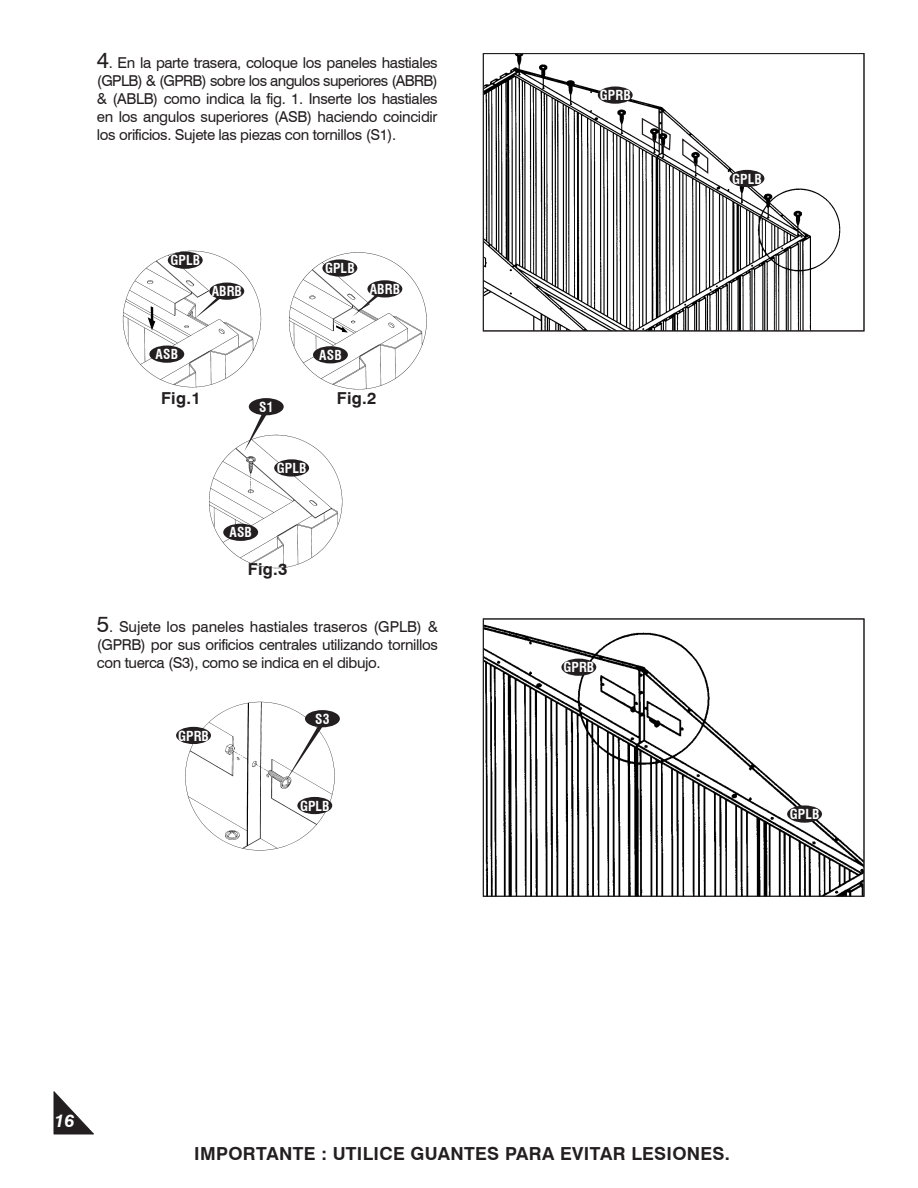
<style>
.page{position:relative;width:918px;height:1188px;background:#fff}
.page>*{position:absolute;margin:0;border:0;box-sizing:border-box;transform-origin:0 0}
.t1{font:700 18px "Swis 721 BT";letter-spacing:.02em;color:#231f20}
.t2{font:italic 700 18px "Swis 721 BT";color:#fff}
.t3{font:700 16.5px "Swis 721 BT";letter-spacing:.02em;color:#231f20}
.t4{font:15px/18px "Swis 721 BT";letter-spacing:-.025em;color:#231f20;text-align:justify}
.t5{font:700 13.5px "Swis 721 Cn BT";letter-spacing:.01em;color:#fff}
.s1{font-size:22.5px}
</style>
<div class="page">
<img style="left:485px;top:55px;width:356px;height:274px">
<div style="left:483px;top:53px;width:381px;height:278px;border:1px solid #231f20"></div>
<svg style="left:54px;top:1091px;width:40px;height:43px"></svg>
<img style="left:122px;top:250px;width:140px;height:138px">
<img style="left:289px;top:252px;width:138px;height:138px">
<img style="left:209px;top:434px;width:134px;height:135px">
<div style="left:249px;top:398px;width:35px;height:17px;background:#231f20;border-radius:50%"></div>
<svg style="left:244px;top:413px;width:24px;height:38px"></svg>
<div style="left:598px;top:86px;width:35px;height:18px;background:#231f20;border-radius:50%"></div>
<div style="left:730px;top:170px;width:34px;height:17px;background:#231f20;border-radius:50%"></div>
<div style="left:168px;top:252px;width:35px;height:17px;background:#231f20;border-radius:50%"></div>
<div style="left:274px;top:459px;width:35px;height:18px;background:#231f20;border-radius:50%"></div>
<div style="left:149px;top:346px;width:35px;height:17px;background:#231f20;border-radius:50%"></div>
<div style="left:313px;top:346px;width:35px;height:17px;background:#231f20;border-radius:50%"></div>
<div style="left:223px;top:524px;width:35px;height:17px;background:#231f20;border-radius:50%"></div>
<div style="left:322px;top:259px;width:35px;height:18px;background:#231f20;border-radius:50%"></div>
<div style="left:209px;top:283px;width:35px;height:17px;background:#231f20;border-radius:50%"></div>
<svg style="left:194px;top:296px;width:29px;height:23px"></svg>
<div style="left:367px;top:280px;width:35px;height:18px;background:#231f20;border-radius:50%"></div>
<svg style="left:352px;top:294px;width:29px;height:23px"></svg>
<img style="left:485px;top:625px;width:377px;height:270px">
<div style="left:483px;top:619px;width:381px;height:278px;border:1px solid #231f20"></div>
<img style="left:178px;top:701px;width:162px;height:150px">
<div style="left:176px;top:727px;width:35px;height:17px;background:#231f20;border-radius:50%"></div>
<div style="left:297px;top:797px;width:35px;height:17px;background:#231f20;border-radius:50%"></div>
<div style="left:305px;top:710px;width:35px;height:17px;background:#231f20;border-radius:50%"></div>
<svg style="left:285px;top:725px;width:39px;height:57px"></svg>
<div style="left:787px;top:805px;width:35px;height:18px;background:#231f20;border-radius:50%"></div>
<div style="left:561px;top:659px;width:35px;height:17px;background:#231f20;border-radius:50%"></div>
<svg style="left:641px;top:117px;width:30px;height:35px"></svg>
<svg style="left:681px;top:138px;width:28px;height:37px"></svg>
<p class="t4" style="left:97px;top:55px;width:342px"><span class="s1">4</span>. En la parte trasera, coloque los paneles hastiales (GPLB) &amp; (GPRB) sobre los angulos superiores (ABRB) &amp; (ABLB) como indica la fig. 1. Inserte los hastiales en los angulos superiores (ASB) haciendo coincidir los orificios. Sujete las piezas con tornillos (S1).</p>
<p class="t5" style="left:170px;top:255px;width:31px">GPLB</p>
<p class="t5" style="left:325px;top:263px;width:31px">GPLB</p>
<p class="t5" style="left:212px;top:286px;width:32px">ABRB</p>
<p class="t5" style="left:370px;top:284px;width:32px">ABRB</p>
<p class="t5" style="left:156px;top:349px;width:24px">ASB</p>
<p class="t5" style="left:319px;top:350px;width:24px">ASB</p>
<p class="t3" style="left:161px;top:392px;width:41px">Fig.1</p>
<p class="t3" style="left:337px;top:392px;width:41px">Fig.2</p>
<p class="t5" style="left:259px;top:402px;width:16px">S1</p>
<p class="t5" style="left:230px;top:527px;width:24px">ASB</p>
<p class="t5" style="left:277px;top:463px;width:31px">GPLB</p>
<p class="t3" style="left:248px;top:563px;width:41px">Fig.3</p>
<p class="t4" style="left:97px;top:620px;width:342px"><span class="s1">5</span>. Sujete los paneles hastiales traseros (GPLB) &amp; (GPRB) por sus orificios centrales utilizando tornillos con tuerca (S3), como se indica en el dibujo.</p>
<p class="t5" style="left:178px;top:730px;width:32px">GPRB</p>
<p class="t5" style="left:315px;top:714px;width:16px">S3</p>
<p class="t5" style="left:300px;top:800px;width:31px">GPLB</p>
<p class="t5" style="left:600px;top:90px;width:32px">GPRB</p>
<p class="t5" style="left:732px;top:173px;width:31px">GPLB</p>
<p class="t5" style="left:563px;top:662px;width:32px">GPRB</p>
<p class="t5" style="left:790px;top:809px;width:31px">GPLB</p>
<p class="t2" style="left:54px;top:1114px;width:22px">16</p>
<p class="t1" style="left:194px;top:1147px;width:537px">IMPORTANTE : UTILICE GUANTES PARA EVITAR LESIONES.</p>
</div>
